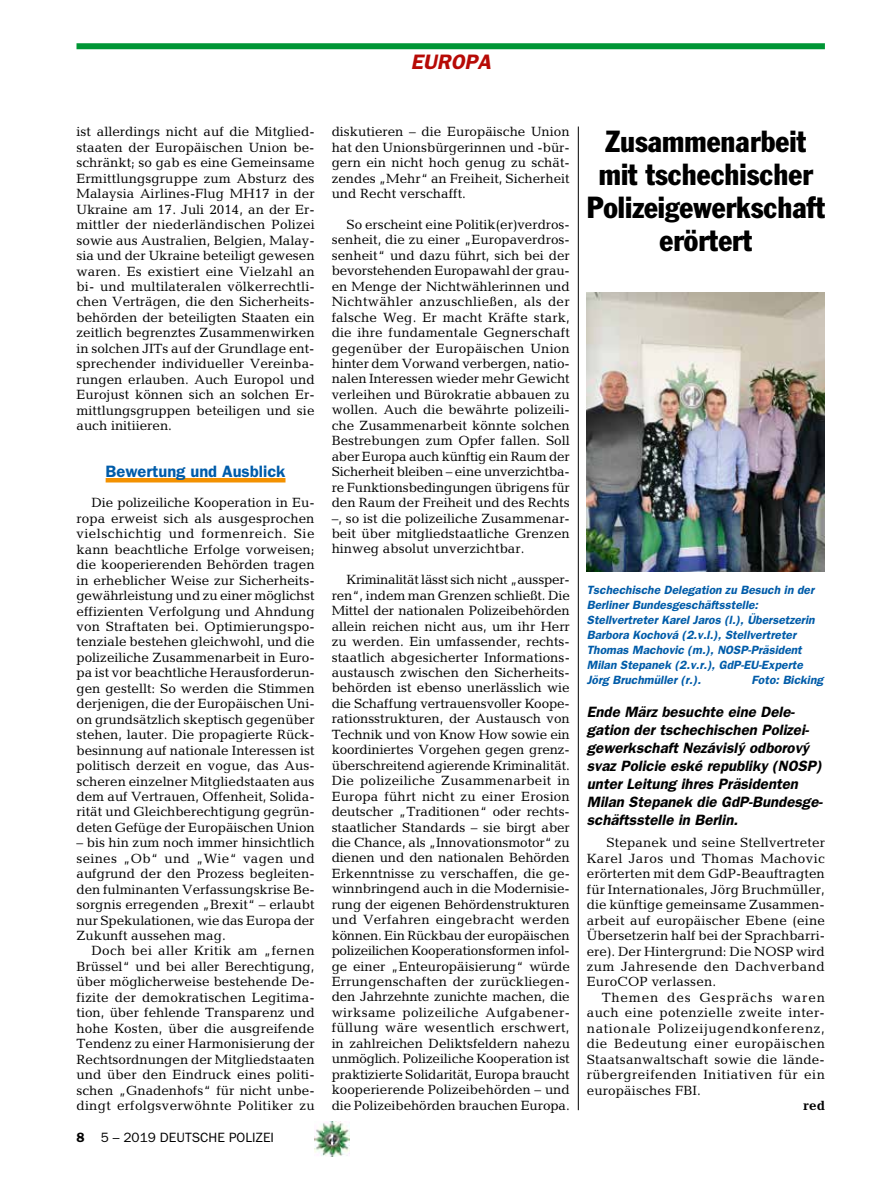
<style>
.page{position:relative;width:893px;height:1191px;background:#fff}
.page>*{position:absolute;margin:0;border:0;box-sizing:border-box;transform-origin:0 0}
.t1{font:condensed 30px/33px "Franklin Gothic";color:#000;text-align:center}
.t2{font:italic 600 21px "Franklin Gothic";color:#b70a06}
.t3{font:600 16.5px "Franklin Gothic";color:#005ca9}
.t4{font:italic 600 15px/18px "Franklin Gothic";color:#000}
.t5{font:13.5px/15.5px "Candida";color:#000;text-align:justify}
.t6{font:13.5px "Franklin Gothic";color:#000}
.t7{font:700 13.5px "Candida";color:#000}
.t8{font:italic 600 12px/15px "Franklin Gothic";color:#005ca9}
.s1{font-weight:600}
</style>
<div class="page">
<img style="left:315px;top:1121px;width:34px;height:35px">
<hr style="left:106px;top:478px;width:179px;height:4px;background:#f39100">
<div style="left:77px;top:43px;width:748px;height:6px;background:#009635"></div>
<img style="left:587px;top:293px;width:238px;height:278px">
<hr style="left:578px;top:127px;width:1px;height:983px;background:#000">
<h2 class="t2" style="left:411px;top:50px;width:82px">EUROPA</h2>
<p class="t5" style="left:77px;top:124px;width:240px">ist allerdings nicht auf die Mitglied&shy;staaten der Europäischen Union be&shy;schränkt; so gab es eine Gemeinsame Ermittlungsgruppe zum Absturz des Malaysia Airlines-Flug MH17 in der Ukraine am 17. Juli 2014, an der Er&shy;mittler der niederländischen Polizei sowie aus Australien, Belgien, Malay&shy;sia und der Ukraine beteiligt gewesen waren. Es existiert eine Vielzahl an bi- und multilateralen völkerrechtli&shy;chen Verträgen, die den Sicherheits&shy;behörden der beteiligten Staaten ein zeitlich begrenztes Zusammenwirken in solchen JITs auf der Grundlage ent&shy;sprechender individueller Vereinba&shy;rungen erlauben. Auch Europol und Eurojust können sich an solchen Er&shy;mittlungsgruppen beteiligen und sie auch initiieren.</p>
<p class="t3" style="left:106px;top:461px;width:181px">Bewertung und Ausblick</p>
<p class="t5" style="left:77px;top:495px;width:240px;text-indent:15px">Die polizeiliche Kooperation in Eu&shy;ropa erweist sich als ausgesprochen vielschichtig und formenreich. Sie kann beachtliche Erfolge vorweisen; die kooperierenden Behörden tragen in erheblicher Weise zur Sicherheits&shy;gewährleistung und zu einer möglichst effizienten Verfolgung und Ahndung von Straftaten bei. Optimierungspo&shy;tenziale bestehen gleichwohl, und die polizeiliche Zusammenarbeit in Euro&shy;pa ist vor beachtliche Herausforderun&shy;gen gestellt: So werden die Stimmen derjenigen, die der Europäischen Uni&shy;on grundsätzlich skeptisch gegenüber stehen, lauter. Die propagierte Rück&shy;besinnung auf nationale Interessen ist politisch derzeit en vogue, das Aus&shy;scheren einzelner Mitgliedstaaten aus dem auf Vertrauen, Offenheit, Solida&shy;rität und Gleichberechtigung gegrün&shy;deten Gefüge der Europäischen Union</p>
<p class="t5" style="left:77px;top:835px;width:240px">– bis hin zum noch immer hinsichtlich seines „Ob“ und „Wie“ vagen und aufgrund der den Prozess begleiten&shy;den fulminanten Verfassungskrise Be&shy;sorgnis erregenden „Brexit“ – erlaubt nur Spekulationen, wie das Europa der Zukunft aussehen mag.</p>
<p class="t5" style="left:77px;top:943px;width:240px;text-indent:15px">Doch bei aller Kritik am „fernen Brüssel“ und bei aller Berechtigung, über möglicherweise bestehende De&shy;fizite der demokratischen Legitima&shy;tion, über fehlende Transparenz und hohe Kosten, über die ausgreifende Tendenz zu einer Harmonisierung der Rechtsordnungen der Mitgliedstaaten und über den Eindruck eines politi&shy;schen „Gnadenhofs“ für nicht unbe&shy;dingt erfolgsverwöhnte Politiker zu</p>
<p class="t6" style="left:77px;top:1129px;width:199px"><span class="s1">8</span> 5 – 2019 DEUTSCHE POLIZEI</p>
<p class="t5" style="left:332px;top:124px;width:240px">diskutieren – die Europäische Union hat den Unionsbürgerinnen und -bür&shy;gern ein nicht hoch genug zu schät&shy;zendes „Mehr“ an Freiheit, Sicherheit und Recht verschafft.</p>
<p class="t5" style="left:332px;top:217px;width:240px;text-indent:15px">So erscheint eine Politik(er)verdros&shy;senheit, die zu einer „Europaverdros&shy;senheit“ und dazu führt, sich bei der bevorstehenden Europawahl der grau&shy;en Menge der Nichtwählerinnen und Nichtwähler anzuschließen, als der falsche Weg. Er macht Kräfte stark, die ihre fundamentale Gegnerschaft gegenüber der Europäischen Union hinter dem Vorwand verbergen, natio&shy;nalen Interessen wieder mehr Gewicht verleihen und Bürokratie abbauen zu wollen. Auch die bewährte polizeili&shy;che Zusammenarbeit könnte solchen Bestrebungen zum Opfer fallen. Soll aber Europa auch künftig ein Raum der Sicherheit bleiben – eine unverzichtba&shy;re Funktionsbedingungen übrigens für den Raum der Freiheit und des Rechts –, so ist die polizeiliche Zusammenar&shy;beit über mitgliedstaatliche Grenzen hinweg absolut unverzichtbar.</p>
<p class="t5" style="left:332px;top:572px;width:240px;text-indent:15px">Kriminalität lässt sich nicht „aussper&shy;ren“, indem man Grenzen schließt. Die Mittel der nationalen Polizeibehörden allein reichen nicht aus, um ihr Herr zu werden. Ein umfassender, rechts&shy;staatlich abgesicherter Informations&shy;austausch zwischen den Sicherheits&shy;behörden ist ebenso unerlässlich wie die Schaffung vertrauensvoller Koope&shy;rationsstrukturen, der Austausch von Technik und von Know How sowie ein koordiniertes Vorgehen gegen grenz&shy;überschreitend agierende Kriminalität.<br>Die polizeiliche Zusammenarbeit in Europa führt nicht zu einer Erosion deutscher „Traditionen“ oder rechts&shy;staatlicher Standards – sie birgt aber die Chance, als „Innovationsmotor“ zu dienen und den nationalen Behörden Erkenntnisse zu verschaffen, die ge&shy;winnbringend auch in die Modernisie&shy;rung der eigenen Behördenstrukturen und Verfahren eingebracht werden können. Ein Rückbau der europäischen polizeilichen Kooperationsformen infol&shy;ge einer „Enteuropäisierung“ würde Errungenschaften der zurückliegen&shy;den Jahrzehnte zunichte machen, die wirksame polizeiliche Aufgabener&shy;füllung wäre wesentlich erschwert, in zahlreichen Deliktsfeldern nahezu unmöglich. Polizeiliche Kooperation ist praktizierte Solidarität, Europa braucht kooperierende Polizeibehörden – und die Polizeibehörden brauchen Europa.</p>
<h1 class="t1" style="left:587px;top:125px;width:240px">Zusammenarbeit mit tschechischer<br>Polizeigewerkschaft erörtert</h1>
<p class="t8" style="left:587px;top:582px;width:229px">Tschechische Delegation zu Besuch in der Berliner Bundesgeschäftsstelle:<br>Stellvertreter Karel Jaros (l.), Übersetzerin Barbora Kochová (2.v.l.), Stellvertreter Thomas Machovic (m.), NOSP-Präsident Milan Stepanek (2.v.r.), GdP-EU-Experte Jörg Bruchmüller (r.).</p>
<p class="t8" style="left:751px;top:672px;width:73px">Foto: Bicking</p>
<p class="t4" style="left:587px;top:702px;width:238px">Ende März besuchte eine Dele&shy;gation der tschechischen Polizei&shy;gewerkschaft Nezávislý odborový svaz Policie eské republiky (NOSP) unter Leitung ihres Präsidenten<br>Milan Stepanek die GdP-Bundesge&shy;schäftsstelle in Berlin.</p>
<p class="t5" style="left:587px;top:835px;width:240px;text-indent:20px">Stepanek und seine Stellvertreter Karel Jaros und Thomas Machovic erörterten mit dem GdP-Beauftragten für Internationales, Jörg Bruchmüller, die künftige gemeinsame Zusammen&shy;arbeit auf europäischer Ebene (eine Übersetzerin half bei der Sprachbarri&shy;ere). Der Hintergrund: Die NOSP wird zum Jahresende den Dachverband EuroCOP verlassen.</p>
<p class="t5" style="left:587px;top:989px;width:240px;text-indent:15px">Themen des Gesprächs waren auch eine potenzielle zweite inter&shy;nationale Polizeijugendkonferenz, die Bedeutung einer europäischen Staatsanwaltschaft sowie die lände&shy;rübergreifenden Initiativen für ein europäisches FBI.</p>
<p class="t7" style="left:803px;top:1097px;width:23px">red</p>
</div>
